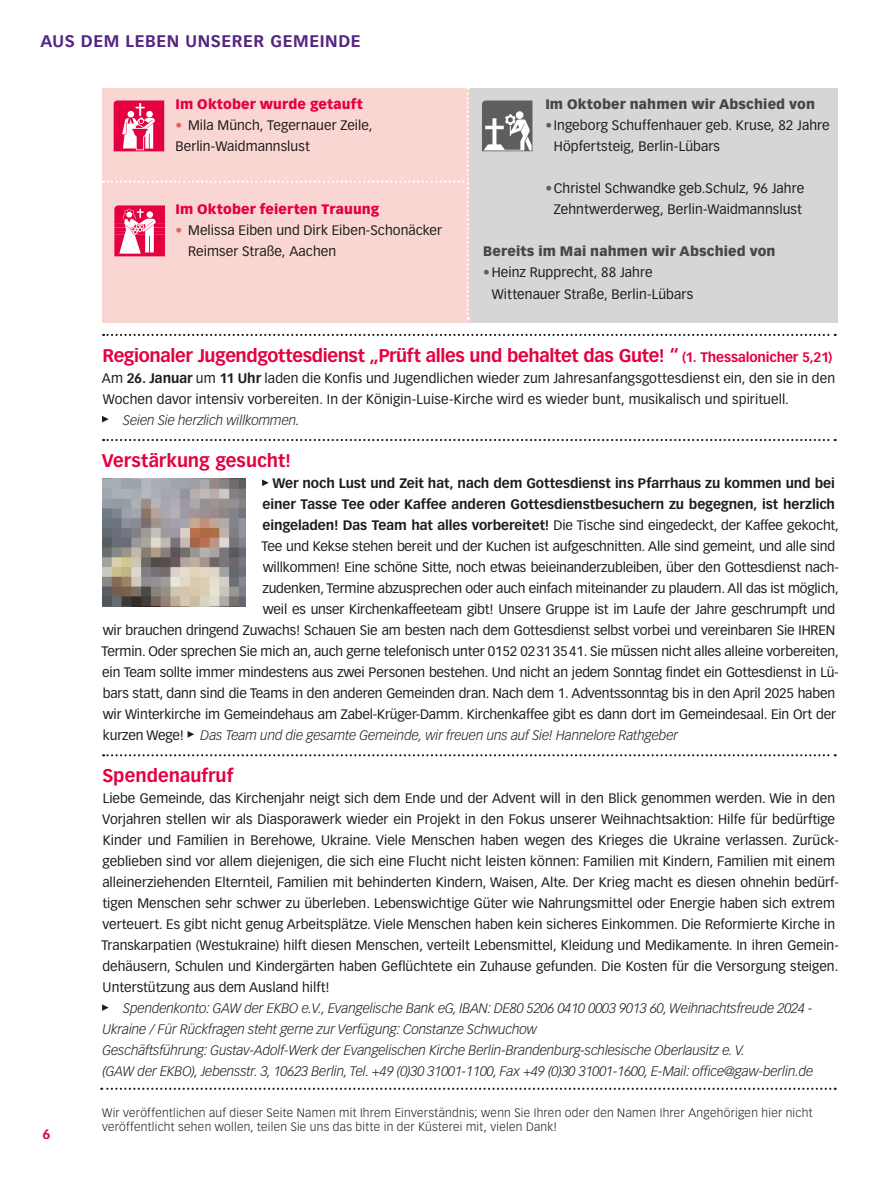
<style>
.page{position:relative;width:893px;height:1183px;background:#fff}
.page>*{position:absolute;margin:0;border:0;box-sizing:border-box;transform-origin:0 0}
.t1{font:700 18px "Vectora LH";letter-spacing:-.02em;color:#e40041}
.t2{font:700 18px "Vectora LH";color:#e40041}
.t3{font:700 16.5px "Vectora LH";letter-spacing:.035em;color:#542583}
.t4{font:13.5px/21px "Vectora LH";color:#1d1d1b}
.t5{font:italic 300 13.5px/21px "Vectora LH";letter-spacing:-.01em;color:#1d1d1b}
.t6{font:700 13.5px "Vectora LH";letter-spacing:-.005em;color:#1d1d1b}
.t7{font:900 13.5px "Vectora LH";letter-spacing:.01em;color:#474746}
.t8{font:900 13.5px "Vectora LH";letter-spacing:.01em;color:#e40041}
.t9{font:700 13.5px "Vectora LH";color:#e40041}
.t10{font:300 12px/14.4px "Vectora LH";letter-spacing:.025em;color:#1d1d1b}
.s1{color:#eb5a64}
.s2{color:#5f5e5e}
.s3{font-size:13.5px}
.s4{font-weight:700}
.s5{font-weight:400;font-style:normal}
</style>
<div class="page">
<svg style="left:103px;top:334px;width:733px;height:2px"></svg>
<svg style="left:103px;top:439px;width:733px;height:2px"></svg>
<svg style="left:103px;top:754px;width:733px;height:2px"></svg>
<svg style="left:102px;top:416px;width:7px;height:6px"></svg>
<svg style="left:262px;top:479px;width:7px;height:7px"></svg>
<svg style="left:188px;top:731px;width:6px;height:6px"></svg>
<svg style="left:102px;top:1004px;width:7px;height:6px"></svg>
<img style="left:102px;top:478px;width:143px;height:128px">
<svg style="left:101px;top:1087px;width:735px;height:2px"></svg>
<div style="left:469px;top:88px;width:369px;height:234px;background:#d6d6d6"></div>
<svg style="left:482px;top:100px;width:51px;height:51px;background:#8b8a8a"></svg>
<svg style="left:103px;top:88px;width:367px;height:231px;background:#f9cdcc"></svg>
<p class="t3" style="left:40px;top:31px;width:322px">AUS DEM LEBEN UNSERER GEMEINDE</p>
<p class="t8" style="left:175px;top:96px;width:189px">Im Oktober wurde getauft</p>
<p class="t4" style="left:175px;top:115px;width:199px"><span class="s1">•</span> Mila Münch, Tegernauer Zeile,<br>Berlin-Waidmannslust</p>
<p class="t8" style="left:175px;top:201px;width:206px">Im Oktober feierten Trauung</p>
<p class="t4" style="left:188px;top:220px;width:256px;text-indent:-13px"><span class="s1">•</span> Melissa Eiben und Dirk Eiben-Schonäcker<br>Reimser Straße, Aachen</p>
<p class="t7" style="left:545px;top:96px;width:271px">Im Oktober nahmen wir Abschied von</p>
<p class="t4" style="left:554px;top:115px;width:277px;text-indent:-9px"><span class="s2">•</span> Ingeborg Schuffenhauer geb. Kruse, 82 Jahre<br>Höpfertsteig, Berlin-Lübars</p>
<p class="t4" style="left:545px;top:178px;width:260px;text-align:center"><span class="s2">•</span>Christel Schwandke geb.Schulz, 96 Jahre<br>Zehntwerderweg, Berlin-Waidmannslust</p>
<p class="t7" style="left:483px;top:243px;width:294px">Bereits im Mai nahmen wir Abschied von</p>
<p class="t4" style="left:492px;top:262px;width:203px;text-indent:-9px"><span class="s2">•</span>Heinz Rupprecht, 88 Jahre<br>Wittenauer Straße, Berlin-Lübars</p>
<p class="t9" style="left:43px;top:1125px;width:9px">6</p>
<h1 class="t1" style="left:103px;top:344px;width:731px">Regionaler Jugendgottesdienst „Prüft alles und behaltet das Gute! “ <span class="s3">(1. Thessalonicher 5,21)</span></h1>
<p class="t4" style="left:102px;top:367px;width:735px">Am <span class="s4">26. Januar</span> um <span class="s4">11 Uhr</span> laden die Konfis und Jugendlichen wieder zum Jahresanfangsgottesdienst ein, den sie in den<br>Wochen davor intensiv vorbereiten. In der Königin-Luise-Kirche wird es wieder bunt, musikalisch und spirituell.</p>
<p class="t5" style="left:123px;top:409px;width:178px">Seien Sie herzlich willkommen.</p>
<h1 class="t2" style="left:102px;top:449px;width:191px">Verstärkung gesucht!</h1>
<p class="t6" style="left:272px;top:474px;width:564px">Wer noch Lust und Zeit hat, nach dem Gottesdienst ins Pfarrhaus zu kommen und bei</p>
<p class="t6" style="left:262px;top:495px;width:574px">einer Tasse Tee oder Kaffee anderen Gottesdienstbesuchern zu begegnen, ist herzlich</p>
<p class="t4" style="left:262px;top:514px;width:578px"><span class="s4">eingeladen! Das Team hat alles vorbereitet!</span> Die Tische sind eingedeckt, der Kaffee gekocht,</p>
<p class="t4" style="left:262px;top:535px;width:575px">Tee und Kekse stehen bereit und der Kuchen ist aufgeschnitten. Alle sind gemeint, und alle sind</p>
<p class="t4" style="left:263px;top:556px;width:578px">willkommen! Eine schöne Sitte, noch etwas beieinanderzubleiben, über den Gottesdienst nach-</p>
<p class="t4" style="left:262px;top:577px;width:578px">zudenken, Termine abzusprechen oder auch einfach miteinander zu plaudern. All das ist möglich,</p>
<p class="t4" style="left:263px;top:598px;width:574px">weil es unser Kirchenkaffeeteam gibt! Unsere Gruppe ist im Laufe der Jahre geschrumpft und</p>
<p class="t4" style="left:103px;top:619px;width:734px">wir brauchen dringend Zuwachs! Schauen Sie am besten nach dem Gottesdienst selbst vorbei und vereinbaren Sie IHREN</p>
<p class="t4" style="left:102px;top:640px;width:739px">Termin. Oder sprechen Sie mich an, auch gerne telefonisch unter 0152 02313541. Sie müssen nicht alles alleine vorbereiten,</p>
<p class="t4" style="left:102px;top:661px;width:738px">ein Team sollte immer mindestens aus zwei Personen bestehen. Und nicht an jedem Sonntag findet ein Gottesdienst in Lü-</p>
<p class="t4" style="left:103px;top:682px;width:734px">bars statt, dann sind die Teams in den anderen Gemeinden dran. Nach dem 1. Adventssonntag bis in den April 2025 haben</p>
<p class="t4" style="left:103px;top:703px;width:735px">wir Winterkirche im Gemeindehaus am Zabel-Krüger-Damm. Kirchenkaffee gibt es dann dort im Gemeindesaal. Ein Ort der</p>
<p class="t5" style="left:103px;top:724px;width:577px"><span class="s5">kurzen Wege!</span> Das Team und die gesamte Gemeinde, wir freuen uns auf Sie! Hannelore Rathgeber</p>
<h1 class="t2" style="left:102px;top:764px;width:133px">Spendenaufruf</h1>
<p class="t4" style="left:102px;top:787px;width:739px">Liebe Gemeinde, das Kirchenjahr neigt sich dem Ende und der Advent will in den Blick genommen werden. Wie in den Vorjahren stellen wir als Diasporawerk wieder ein Projekt in den Fokus unserer Weihnachtsaktion: Hilfe für bedürftige Kinder und Familien in Berehowe, Ukraine. Viele Menschen haben wegen des Krieges die Ukraine verlassen. Zurück&shy;geblieben sind vor allem diejenigen, die sich eine Flucht nicht leisten können: Familien mit Kindern, Familien mit einem alleinerziehenden Elternteil, Familien mit behinderten Kindern, Waisen, Alte. Der Krieg macht es diesen ohnehin bedürf&shy;tigen Menschen sehr schwer zu überleben. Lebenswichtige Güter wie Nahrungsmittel oder Energie haben sich extrem verteuert. Es gibt nicht genug Arbeitsplätze. Viele Menschen haben kein sicheres Einkommen. Die Reformierte Kirche in Transkarpatien (Westukraine) hilft diesen Menschen, verteilt Lebensmittel, Kleidung und Medikamente. In ihren Gemein&shy;dehäusern, Schulen und Kindergärten haben Geflüchtete ein Zuhause gefunden. Die Kosten für die Versorgung steigen.<br>Unterstützung aus dem Ausland hilft!</p>
<p class="t5" style="left:103px;top:997px;width:712px;text-indent:21px">Spendenkonto: GAW der EKBO e.V., Evangelische Bank eG, IBAN: DE80 5206 0410 0003 9013 60, Weihnachtsfreude 2024 - Ukraine / Für Rückfragen steht gerne zur Verfügung: Constanze Schwuchow<br>Geschäftsführung: Gustav-Adolf-Werk der Evangelischen Kirche Berlin-Brandenburg-schlesische Oberlausitz e. V.<br>(GAW der EKBO), Jebensstr. 3, 10623 Berlin, Tel. +49 (0)30 31001-1100, Fax +49 (0)30 31001-1600, E-Mail: office@gaw-berlin.de</p>
<p class="t10" style="left:102px;top:1104px;width:712px">Wir veröffentlichen auf dieser Seite Namen mit Ihrem Einverständnis; wenn Sie Ihren oder den Namen Ihrer Angehörigen hier nicht veröffentlicht sehen wollen, teilen Sie uns das bitte in der Küsterei mit, vielen Dank!</p>
</div>
